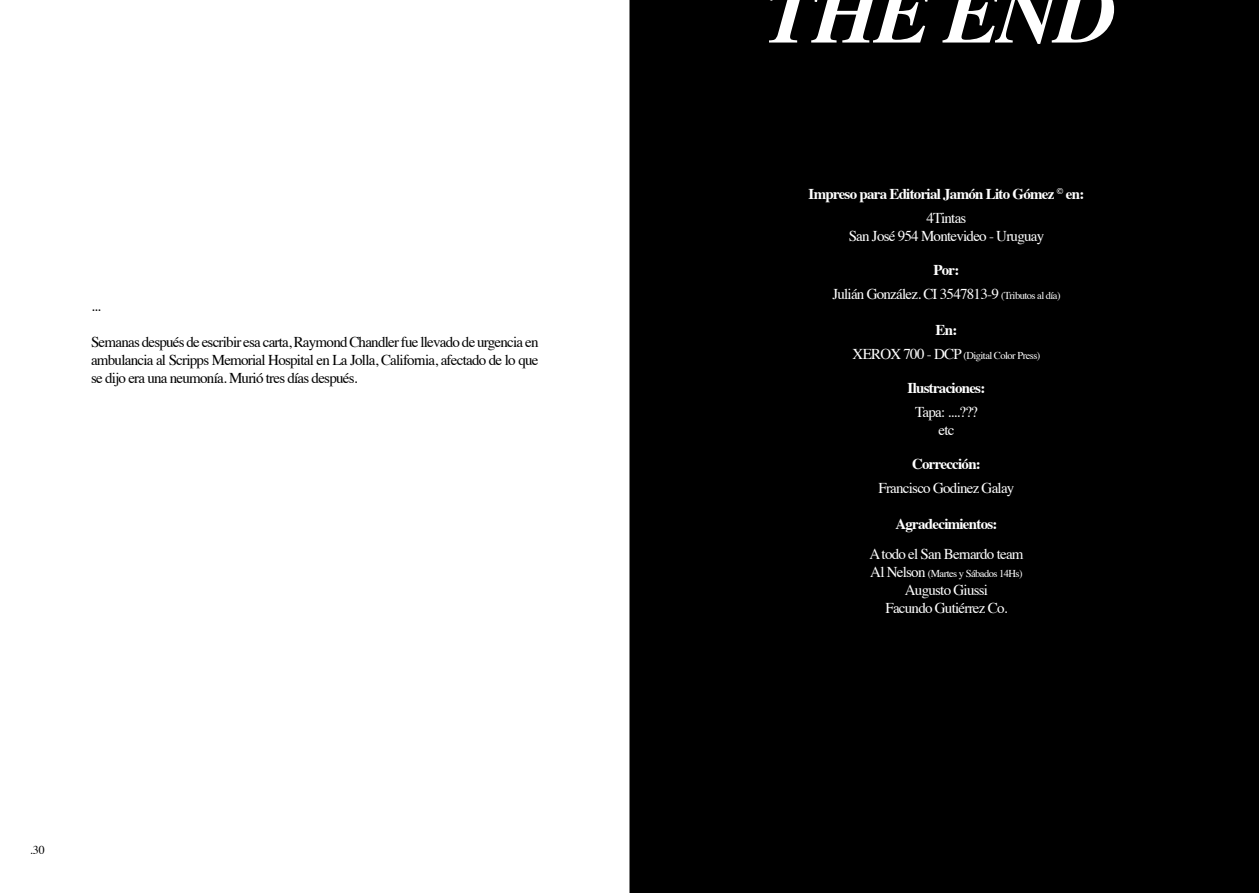
<style>
.page{position:relative;width:1259px;height:893px;background:#fff}
.page>*{position:absolute;margin:0;border:0;box-sizing:border-box;transform-origin:0 0}
.t1{font:italic 700 85.05px "Times";letter-spacing:-.05em;color:#fff}
.t2{font:15px/18px "Times";letter-spacing:-.05em;color:#000;text-align:justify}
.t3{font:15px/18px "Times";letter-spacing:-.05em;color:#fff;text-align:center}
.t4{font:700 15px/24px "Times";letter-spacing:-.05em;color:#fff;text-align:center}
.t5{font:12px "Times";color:#000}
.t6{font:10.5px "Times";letter-spacing:-.05em;color:#fff}
.s1{font-weight:400}
.s2{font-weight:700}
.s3{font-size:10.5px}
.s4{font-size:15px}
</style>
<div class="page">
<div style="left:630px;top:1px;width:628px;height:891px;background:#000"></div>
<p class="t2" style="left:91px;top:295px;width:11px">...</p>
<p class="t2" style="left:91px;top:331px;width:449px">Semanas después de escribir esa carta, Raymond Chandler fue llevado de urgencia en ambulancia al Scripps Memorial Hospital en La Jolla, California, afectado de lo que se dijo era una neumonía. Murió tres días después.</p>
<p class="t5" style="left:30px;top:839px;width:16px">.30</p>
<h1 class="t1" style="left:765px;top:-66px;width:352px">THE END</h1>
<p class="t4" style="left:808px;top:180px;width:277px">Impreso para Editorial Jamón Lito Gómez <sup>©</sup> en:<br><span class="s1">4Tintas</span></p>
<p class="t3" style="left:848px;top:225px;width:197px">San José 954 Montevideo - Uruguay</p>
<p class="t3" style="left:832px;top:257px;width:230px;line-height:24px"><span class="s2">Por:<br></span>Julián González. CI 3547813-9 <span class="s3">(Tributos al día)</span></p>
<p class="t4" style="left:935px;top:316px;width:23px">En:</p>
<p class="t6" style="left:852px;top:346px;width:189px"><span class="s4">XEROX 700 - DCP</span> (Digital Color Press)</p>
<p class="t4" style="left:907px;top:375px;width:79px">Ilustraciones:</p>
<p class="t3" style="left:915px;top:402px;width:64px">Tapa: ....??? etc</p>
<p class="t4" style="left:912px;top:451px;width:70px">Corrección:</p>
<p class="t3" style="left:878px;top:478px;width:137px">Francisco Godinez Galay</p>
<p class="t4" style="left:895px;top:511px;width:104px">Agradecimientos:</p>
<p class="t3" style="left:869px;top:544px;width:156px">A todo el San Bernardo team</p>
<p class="t6" style="left:870px;top:564px;width:154px"><span class="s4">Al Nelson</span> (Martes y Sábados 14Hs)</p>
<p class="t3" style="left:885px;top:580px;width:124px">Augusto Giussi<br>Facundo Gutiérrez Co.</p>
</div>
